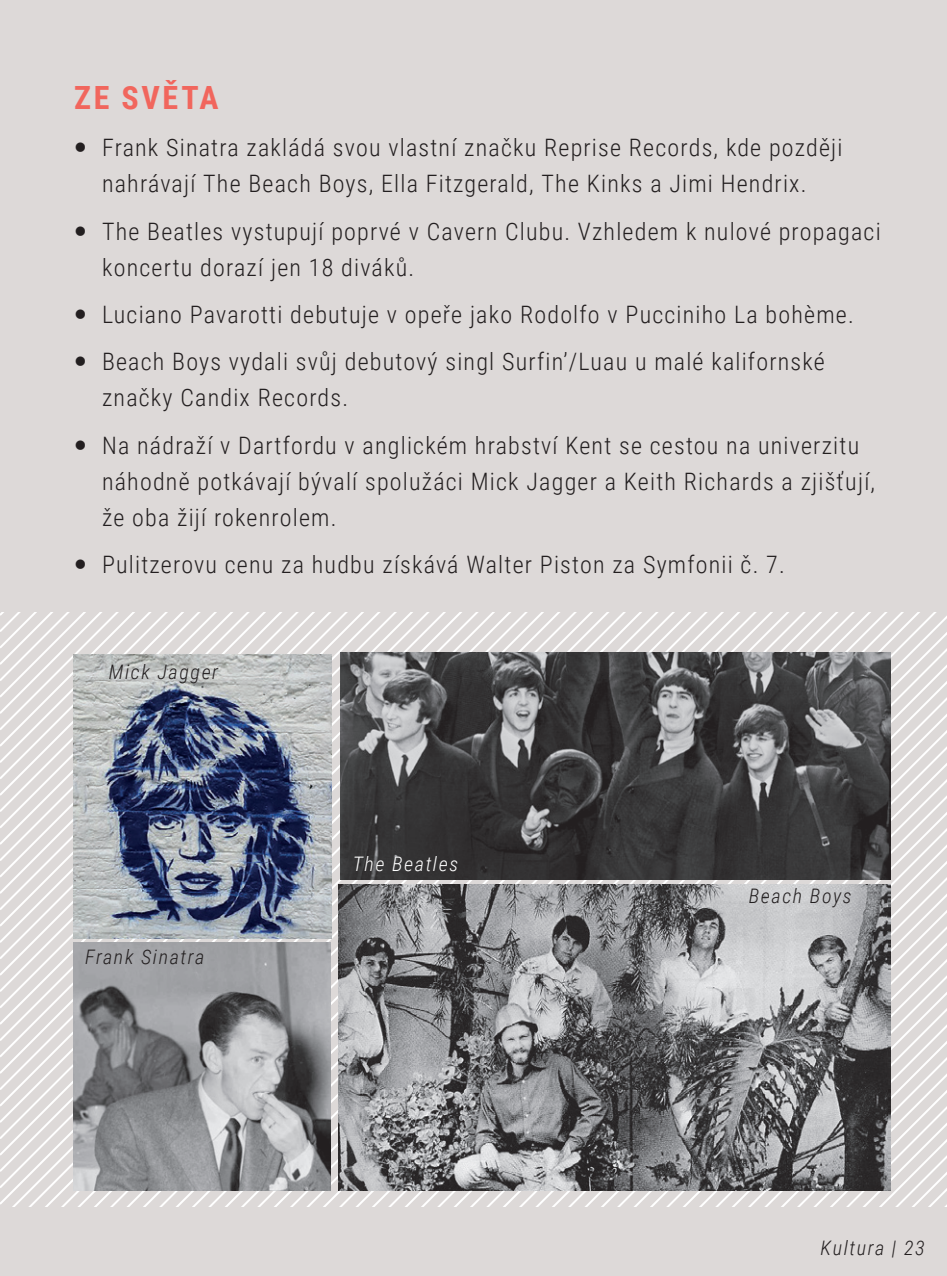
<style>
.page{position:relative;width:947px;height:1276px;background:#ddd9d8}
.page>*{position:absolute;margin:0;border:0;box-sizing:border-box;transform-origin:0 0}
.t1{font:700 32px "Roboto Condensed";letter-spacing:.085em;color:#f1665d}
.t2{font:300 24px/36px "Roboto Condensed";letter-spacing:.05em;color:#231f20}
.t3{font:italic 300 20px "Roboto Condensed";letter-spacing:.08em;color:#231f20}
.t4{font:italic 300 20px "Roboto Condensed";letter-spacing:.08em;color:#fff}
</style>
<div class="page">
<svg style="left:0;top:612px;width:947px;height:594px"></svg>
<img style="left:74px;top:942px;width:257px;height:249px">
<img style="left:340px;top:652px;width:550px;height:227px">
<img style="left:339px;top:884px;width:551px;height:307px">
<img style="left:74px;top:654px;width:258px;height:284px">
<h1 class="t1" style="left:74px;top:75px;width:146px">ZE SVĚTA</h1>
<p class="t2" style="left:102px;top:129px;width:742px">Frank Sinatra zakládá svou vlastní značku Reprise Records, kde později nahrávají The Beach Boys, Ella Fitzgerald, The Kinks a Jimi Hendrix.</p>
<p class="t2" style="left:102px;top:212px;width:780px">The Beatles vystupují poprvé v Cavern Clubu. Vzhledem k nulové propagaci koncertu dorazí jen 18 diváků.</p>
<p class="t2" style="left:102px;top:290px;width:753px;line-height:47.4px">Luciano Pavarotti debutuje v opeře jako Rodolfo v Pucciniho La bohème.<br>Beach Boys vydali svůj debutový singl Surfin’/Luau u malé kalifornské</p>
<p class="t2" style="left:102px;top:373px;width:758px;line-height:47.4px">značky Candix Records.<br>Na nádraží v Dartfordu v anglickém hrabství Kent se cestou na univerzitu</p>
<p class="t2" style="left:102px;top:462px;width:774px">náhodně potkávají bývalí spolužáci Mick Jagger a Keith Richards a zjišťují, že oba žijí rokenrolem.</p>
<p class="t2" style="left:102px;top:546px;width:684px">Pulitzerovu cenu za hudbu získává Walter Piston za Symfonii č. 7.</p>
<p class="t3" style="left:109px;top:657px;width:111px">Mick Jagger</p>
<p class="t3" style="left:85px;top:943px;width:121px">Frank Sinatra</p>
<p class="t4" style="left:353px;top:850px;width:107px">The Beatles</p>
<p class="t3" style="left:749px;top:881px;width:104px">Beach Boys</p>
<p class="t3" style="left:820px;top:1233px;width:106px">Kultura | 23</p>
</div>
